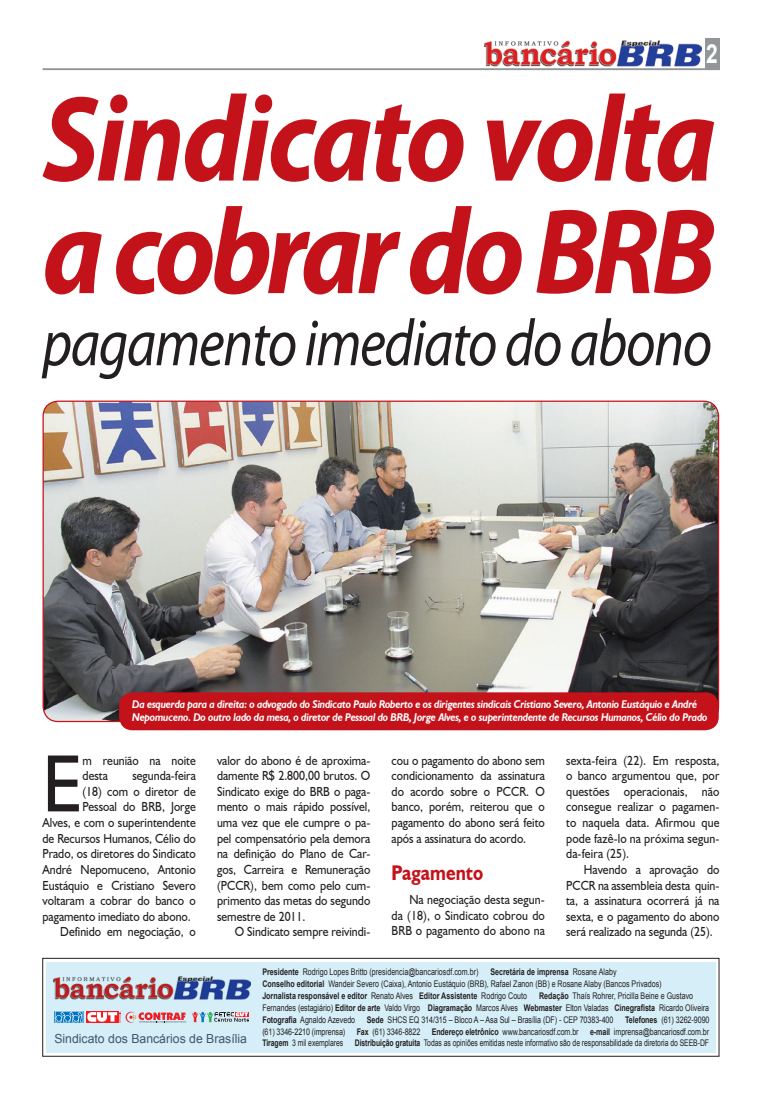
<style>
.page{position:relative;width:762px;height:1099px;background:#fff}
.page>*{position:absolute;margin:0;border:0;box-sizing:border-box;transform-origin:0 0}
.t1{font:italic 700 122.5px "Myriad Pro";letter-spacing:-.035em;color:#c4121a;scale:.9 1}
.t2{font:81.75px "Humanist 521 BT";color:#231f20;scale:.9 1}
.t3{font:italic 66.25px "Myriad Pro";letter-spacing:-.025em;color:#231f20;scale:.85 1}
.t4{font:700 26.25px "Arial";color:#fff;scale:.8 1}
.t5{font:700 21.25px "Humanist 521 BT";color:#c4121a;scale:.85 1}
.t6{font:13.12px/15.6px "Humanist 521 BT";color:#231f20;text-align:justify;scale:.9 1}
.t7{font:12.5px "Arial";color:#3c5870}
.t8{font:italic 700 11.25px/13.8px "Humanist 521 BT";letter-spacing:-.02em;color:#fff;scale:.9 1}
.t9{font:9.12px/11.9px "Arial";letter-spacing:-.005em;color:#231f20;scale:.78 1}
.t10{font:9.12px "Arial";letter-spacing:-.005em;color:#231f20;scale:.75 1}
.t11{font:700 9.12px "Arial";color:#231f20;scale:.78 1}
.s1{font-weight:700}
.s2{font-weight:400}
</style>
<div class="page">
<img style="left:43px;top:402px;width:674px;height:319px">
<svg style="left:486px;top:66px;width:210px;height:1px"></svg>
<div style="left:705px;top:38px;width:14px;height:32px;background:#939698"></div>
<hr style="left:43px;top:68px;width:676px;height:2px;background:#939698">
<img style="left:485px;top:40px;width:217px;height:26px">
<div style="left:43px;top:958px;width:676px;height:98px;border:1px solid #231f20"></div>
<div style="left:46px;top:962px;width:669px;height:90px;background:#d6eef7"></div>
<img style="left:53px;top:976px;width:197px;height:23px">
<svg style="left:54px;top:1011px;width:132px;height:11px"></svg>
<svg style="left:192px;top:1012px;width:57px;height:10px"></svg>
<div style="left:119px;top:692px;width:600px;height:38px;background:#c4121a;border-radius:13px"></div>
<p class="t4" style="left:706px;top:36px;width:16px">2</p>
<p class="t1" style="left:43px;top:60px;width:750px">Sindicato volta</p>
<p class="t1" style="left:43px;top:172px;width:749px">a cobrar do BRB</p>
<p class="t3" style="left:43px;top:302px;width:789px">pagamento imediato do abono</p>
<p class="t8" style="left:132px;top:696px;width:641px">Da esquerda para a direita: o advogado do Sindicato Paulo Roberto e os dirigentes sindicais Cristiano Severo, Antonio Eustáquio e André<br>Nepomuceno. Do outro lado da mesa, o diretor de Pessoal do BRB, Jorge Alves, e o superintendente de Recursos Humanos, Célio do Prado</p>
<p class="t2" style="left:43px;top:733px;width:46px">E</p>
<p class="t6" style="left:83px;top:752px;width:127px">m reunião na noite desta</p>
<p class="t6" style="left:132px;top:767px;width:72px">segunda-feira</p>
<p class="t6" style="left:83px;top:783px;width:127px">(18) com o diretor de</p>
<p class="t6" style="left:83px;top:798px;width:127px">Pessoal do BRB, Jorge</p>
<p class="t6" style="left:43px;top:814px;width:172px">Alves, e com o superintendente</p>
<p class="t6" style="left:43px;top:830px;width:172px">de Recursos Humanos, Célio do</p>
<p class="t6" style="left:43px;top:845px;width:172px">Prado, os diretores do Sindicato</p>
<p class="t6" style="left:43px;top:861px;width:172px">André Nepomuceno, Antonio</p>
<p class="t6" style="left:43px;top:877px;width:172px">Eustáquio e Cristiano Severo</p>
<p class="t6" style="left:43px;top:892px;width:172px">voltaram a cobrar do banco o</p>
<p class="t6" style="left:43px;top:908px;width:166px">pagamento imediato do abono.</p>
<p class="t6" style="left:60px;top:923px;width:152px">Definido em negociação, o</p>
<p class="t6" style="left:217px;top:752px;width:172px">valor do abono é de aproxima&shy;damente R$ 2.800,00 brutos. O Sindicato exige do BRB o paga&shy;mento o mais rápido possível, uma vez que ele cumpre o pa&shy;pel compensatório pela demora na definição do Plano de Car&shy;gos, Carreira e Remuneração (PCCR), bem como pelo cum&shy;primento das metas do segundo semestre de 2011.</p>
<p class="t6" style="left:235px;top:923px;width:152px">O Sindicato sempre reivindi-</p>
<p class="t6" style="left:392px;top:752px;width:172px">cou o pagamento do abono sem condicionamento da assinatura do acordo sobre o PCCR. O banco, porém, reiterou que o pagamento do abono será feito após a assinatura do acordo.</p>
<p class="t5" style="left:392px;top:859px;width:109px">Pagamento</p>
<p class="t6" style="left:392px;top:891px;width:172px;text-indent:18px">Na negociação desta segun&shy;da (18), o Sindicato cobrou do BRB o pagamento do abono na</p>
<p class="t6" style="left:566px;top:752px;width:172px">sexta-feira (22). Em resposta, o banco argumentou que, por questões operacionais, não consegue realizar o pagamen&shy;to naquela data. Afirmou que pode fazê-lo na próxima segun&shy;da-feira (25).</p>
<p class="t6" style="left:566px;top:861px;width:172px;text-indent:18px">Havendo a aprovação do PCCR na assembleia desta quin&shy;ta, a assinatura ocorrerá já na sexta, e o pagamento do abono será realizado na segunda (25).</p>
<p class="t7" style="left:54px;top:1030px;width:194px">Sindicato dos Bancários de Brasília</p>
<p class="t9" style="left:262px;top:966px;width:279px"><span class="s1">Presidente</span> Rodrigo Lopes Britto (presidencia@bancariosdf.com.br)</p>
<p class="t11" style="left:490px;top:965px;width:163px">Secretária de imprensa <span class="s2">Rosane Alaby</span></p>
<p class="t9" style="left:262px;top:978px;width:513px"><span class="s1">Conselho editorial</span> Wandeir Severo (Caixa), Antonio Eustáquio (BRB), Rafael Zanon (BB) e Rosane Alaby (Bancos Privados)</p>
<p class="t11" style="left:262px;top:989px;width:341px">Jornalista responsável e editor <span class="s2">Renato Alves</span> Editor Assistente <span class="s2">Rodrigo Couto</span></p>
<p class="t9" style="left:262px;top:989px;width:574px;text-indent:277px"><span class="s1">Redação</span> Thaís Rohrer, Pricilla Beine e Gustavo<br>Fernandes (estagiário) <span class="s1">Editor de arte</span> Valdo Virgo <span class="s1">Diagramação</span> Marcos Alves <span class="s1">Webmaster</span> Elton Valadas <span class="s1">Cinegrafista</span> Ricardo Oliveira<br><span class="s1">Fotografia</span> Agnaldo Azevedo</p>
<p class="t9" style="left:367px;top:1013px;width:318px"><span class="s1">Sede</span> SHCS EQ 314/315 – Bloco A – Asa Sul – Brasília (DF) - CEP 70383-400</p>
<p class="t9" style="left:625px;top:1013px;width:110px"><span class="s1">Telefones</span> (61) 3262-9090</p>
<p class="t9" style="left:262px;top:1025px;width:574px">(61) 3346-2210 (imprensa) <span class="s1">Fax</span> (61) 3346-8822 <span class="s1">Endereço eletrônico</span> www.bancariosdf.com.br <span class="s1">e-mail</span> imprensa@bancariosdf.com.br</p>
<p class="t10" style="left:262px;top:1037px;width:109px"><span class="s1">Tiragem</span> 3 mil exemplares</p>
<p class="t10" style="left:355px;top:1037px;width:474px"><span class="s1">Distribuição gratuita</span> Todas as opiniões emitidas neste informativo são de responsabilidade da diretoria do SEEB-DF</p>
</div>
